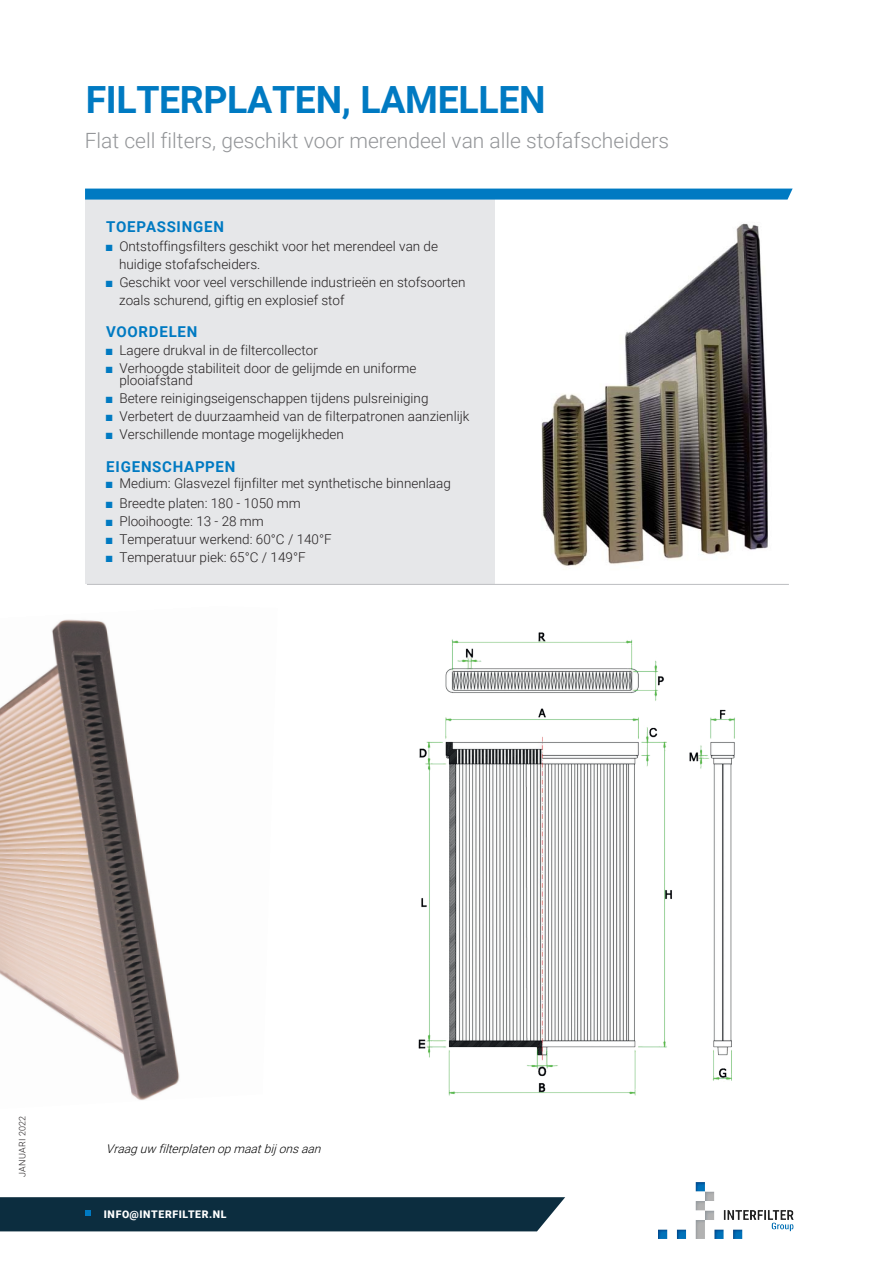
<style>
.page{position:relative;width:893px;height:1263px;background:#fff}
.page>*{position:absolute;margin:0;border:0;box-sizing:border-box;transform-origin:0 0}
.t1{font:700 37.5px "Roboto";letter-spacing:-.01em;color:#007ac2}
.t2{font:300 21px "Roboto";color:#939598}
.t3{font:700 15px "Roboto";letter-spacing:.05em;color:#007ac2}
.t4{font:300 13.5px/18px "Roboto";color:#231f20}
.t5{font:italic 300 12px "Roboto";color:#000}
.t6{font:900 10.5px "Roboto";letter-spacing:.06em;color:#fff}
.t7{font:300 9px "Roboto";letter-spacing:.035em;color:#231f20}
.s1{color:#007ac2}
</style>
<div class="page">
<img style="left:0;top:619px;width:180px;height:481px">
<div style="left:85px;top:200px;width:409px;height:384px;background:#e6e7e9"></div>
<hr style="left:87px;top:584px;width:702px;height:1px;background:#bcbdc0">
<svg style="left:85px;top:189px;width:708px;height:11px;background:#0a7fc4"></svg>
<div style="left:0;top:1197px;width:565px;height:34px;background:#0c2d3f"></div>
<img style="left:658px;top:1182px;width:135px;height:56px">
<img style="left:541px;top:223px;width:227px;height:344px">
<img style="left:418px;top:632px;width:317px;height:464px">
<p class="t1" style="left:86px;top:74px;width:461px">FILTERPLATEN, LAMELLEN</p>
<p class="t2" style="left:85px;top:126px;width:586px">Flat cell filters, geschikt voor merendeel van alle stofafscheiders</p>
<p class="t3" style="left:106px;top:216px;width:119px">TOEPASSINGEN</p>
<p class="t4" style="left:119px;top:236px;width:321px;text-indent:-13px"><span class="s1">■</span> Ontstoffingsfilters geschikt voor het merendeel van de huidige stofafscheiders.</p>
<p class="t4" style="left:119px;top:272px;width:348px;text-indent:-13px"><span class="s1">■</span> Geschikt voor veel verschillende industrieën en stofsoorten zoals schurend, giftig en explosief stof</p>
<p class="t3" style="left:106px;top:321px;width:93px">VOORDELEN</p>
<p class="t4" style="left:106px;top:341px;width:213px"><span class="s1">■</span> Lagere drukval in de filtercollector</p>
<p class="t4" style="left:119px;top:362px;width:299px;line-height:12.1px;text-indent:-13px"><span class="s1">■</span> Verhoogde stabiliteit door de gelijmde en uniforme plooiafstand</p>
<p class="t4" style="left:106px;top:389px;width:324px"><span class="s1">■</span> Betere reinigingseigenschappen tijdens pulsreiniging</p>
<p class="t4" style="left:106px;top:407px;width:365px"><span class="s1">■</span> Verbetert de duurzaamheid van de filterpatronen aanzienlijk</p>
<p class="t4" style="left:106px;top:425px;width:239px"><span class="s1">■</span> Verschillende montage mogelijkheden</p>
<p class="t3" style="left:106px;top:456px;width:131px">EIGENSCHAPPEN</p>
<p class="t4" style="left:106px;top:474px;width:346px"><span class="s1">■</span> Medium: Glasvezel fijnfilter met synthetische binnenlaag</p>
<p class="t4" style="left:106px;top:494px;width:196px"><span class="s1">■</span> Breedte platen: 180 - 1050 mm</p>
<p class="t4" style="left:106px;top:512px;width:159px"><span class="s1">■</span> Plooihoogte: 13 - 28 mm</p>
<p class="t4" style="left:106px;top:530px;width:227px"><span class="s1">■</span> Temperatuur werkend: 60°C / 140°F</p>
<p class="t4" style="left:106px;top:548px;width:201px"><span class="s1">■</span> Temperatuur piek: 65°C / 149°F</p>
<p class="t7" style="left:16px;top:1177px;width:62px;rotate:-90deg">JANUARI 2022</p>
<p class="t5" style="left:106px;top:1140px;width:220px">Vraaguw filterplatenopmaatbij onsaan</p>
<p class="t6" style="left:104px;top:1207px;width:124px">INFO@INTERFILTER.NL</p>
</div>
